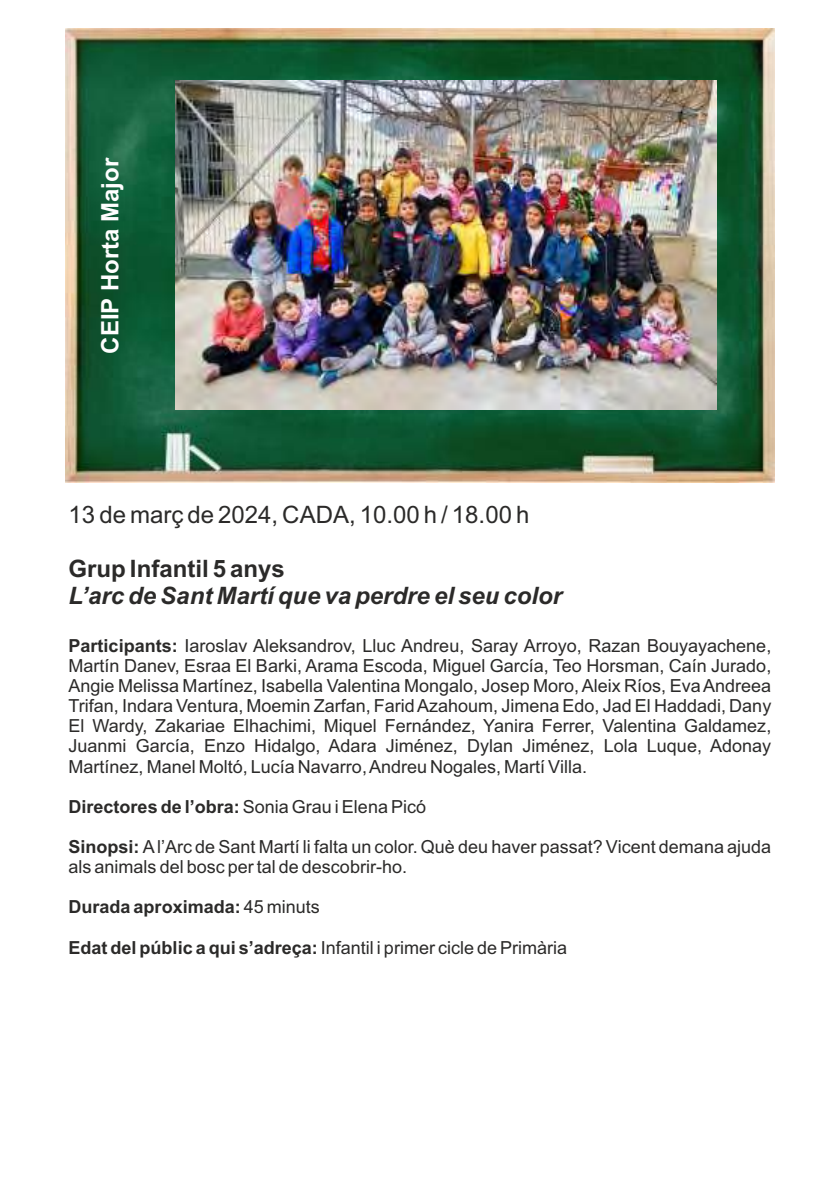
<style>
.page{position:relative;width:840px;height:1191px;background:#fff}
.page>*{position:absolute;margin:0;border:0;box-sizing:border-box;transform-origin:0 0}
.t1{font:italic 700 24px "Arial";color:#2b2a29}
.t2{font:24px "Arial";color:#2b2a29}
.t3{font:700 24px "Arial";color:#2b2a29}
.t4{font:700 24px "Arial";color:#fefefe}
.t5{font:18px/20.2px "Arial";color:#2b2a29;text-align:justify}
.t6{font:700 18px "Arial";color:#2b2a29}
.s1{font-weight:700}
.s2{font-weight:400}
</style>
<div class="page">
<img style="left:65px;top:28px;width:709px;height:454px">
<img style="left:175px;top:81px;width:541px;height:328px">
<h1 class="t4" style="left:101px;top:354px;width:197px;rotate:-90deg">CEIP Horta Major</h1>
<h1 class="t2" style="left:69px;top:505px;width:462px">13 de març de 2024, CADA, 10.00 h / 18.00 h</h1>
<h1 class="t3" style="left:69px;top:559px;width:218px">Grup Infantil 5 anys</h1>
<h1 class="t1" style="left:69px;top:586px;width:495px">L’arc de Sant Martí que va perdre el seu color</h1>
<p class="t5" style="left:68px;top:637px;width:704px"><span class="s1">Participants:</span> Iaroslav Aleksandrov, Lluc Andreu, Saray Arroyo, Razan Bouyayachene, Martín Danev, Esraa El Barki, Arama Escoda, Miguel García, Teo Horsman, Caín Jurado, Angie Melissa Martínez, Isabella Valentina Mongalo, Josep Moro, Aleix Ríos, Eva Andreea Trifan, Indara Ventura, Moemin Zarfan, Farid Azahoum, Jimena Edo, Jad El Haddadi, Dany El Wardy, Zakariae Elhachimi, Miquel Fernández, Yanira Ferrer, Valentina Galdamez, Juanmi García, Enzo Hidalgo, Adara Jiménez, Dylan Jiménez, Lola Luque, Adonay Martínez, Manel Moltó, Lucía Navarro, Andreu Nogales, Martí Villa.</p>
<p class="t6" style="left:68px;top:799px;width:359px">Directores de l’obra: <span class="s2">Sonia Grau i Elena Picó</span></p>
<p class="t5" style="left:68px;top:838px;width:703px"><span class="s1">Sinopsi:</span> A l’Arc de Sant Martí li falta un color. Què deu haver passat? Vicent demana ajuda als animals del bosc per tal de descobrir-ho.</p>
<p class="t6" style="left:68px;top:900px;width:253px">Durada aproximada: <span class="s2">45 minuts</span></p>
<p class="t5" style="left:68px;top:938px;width:500px"><span class="s1">Edat del públic a qui s’adreça:</span> Infantil i primer cicle de Primària</p>
</div>
